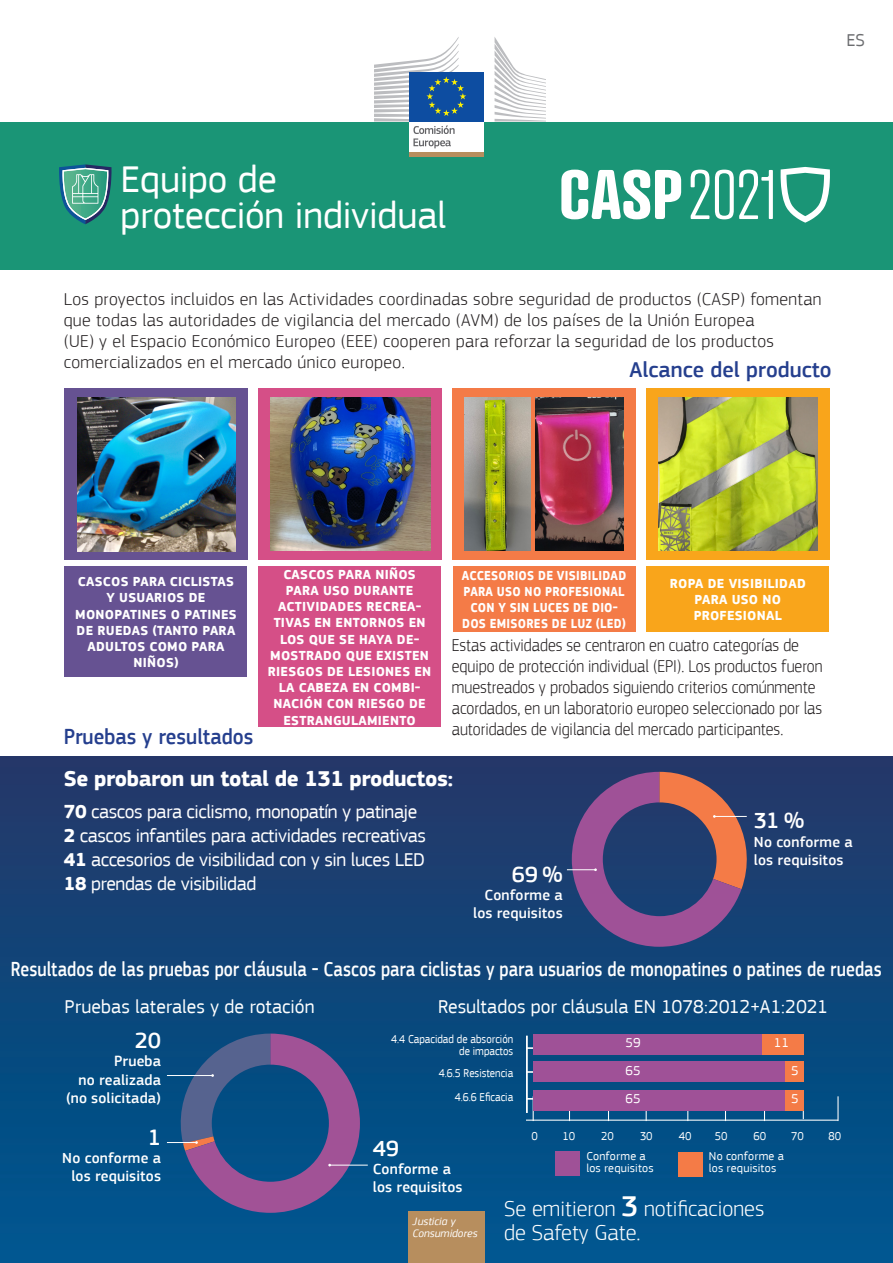
<style>
.page{position:relative;width:893px;height:1263px;background:#fff}
.page>*{position:absolute;margin:0;border:0;box-sizing:border-box;transform-origin:0 0}
.Activity_white{font:39px "EC Square Sans Pro";letter-spacing:-.005em;color:#fff}
.Data_annotation_WHIT{font:500 22.95px "EC Square Sans Pro";letter-spacing:-.005em;color:#fff}
.t1{font:300 22.5px "EC Square Sans Pro";color:#fff}
.t2{font:700 22.5px "EC Square Sans Pro";letter-spacing:-.02em;color:#fff}
.t3{font:500 22.5px "EC Square Sans Pro";color:#253f8e}
.t4{font:500 22.5px "EC Square Sans Pro";color:#253f8e;scale:.93 1}
._15pt_WHITE{font:500 21px "EC Square Sans Pro";letter-spacing:.005em;color:#fff;scale:.83 1}
._15pt_WHITE-2{font:19.5px "EC Square Sans Pro";letter-spacing:-.02em;color:#fff}
._15pt_WHITE-3{font:19.5px "EC Square Sans Pro";color:#fff}
._15pt_WHITE-4{font:19.5px "EC Square Sans Pro";letter-spacing:.005em;color:#fff}
.t5{font:300 18px/21px "EC Square Sans Pro";letter-spacing:.02em;color:#231f20}
.t6{font:300 18px/21px "EC Square Sans Pro";color:#231f20;scale:.9 1}
.Code_Langue{font:18px "EC Square Sans Pro";color:#6c6d70}
.Data_annotation_WHIT-2{font:500 15.3px/18.3px "EC Square Sans Pro";letter-spacing:.01em;color:#fff}
.t7{font:700 13.5px/16.2px "EC Square Sans Pro";letter-spacing:.02em;color:#fff;text-align:center}
.t8{font:700 13.5px/16.2px "EC Square Sans Pro";letter-spacing:.02em;color:#fff;text-align:center;scale:.9 1}
.t9{font:13.5px "EC Square Sans Pro";color:#fff}
._7pt_BLACK{font:12px "EC Square Sans Pro";color:#fff;scale:.9 1}
._7pt_BLACK-2{font:12px "EC Square Sans Pro";color:#fff}
._7pt_BLACK-3{font:12px "EC Square Sans Pro";letter-spacing:.02em;color:#fff}
._7pt_BLACK-4{font:12px "EC Square Sans Pro";color:#fff;scale:.95 1}
.t10{font:italic 11.25px/12px "EC Square Sans Pro";color:#fff}
.s1{font-weight:700}
.s2{font-weight:500;font-size:30px}
</style>
<div class="page">
<img style="left:0;top:756px;width:893px;height:507px">
<svg style="left:567px;top:772px;width:191px;height:175px;background:#5c4b76"></svg>
<div style="left:65px;top:566px;width:182px;height:111px;background:#665292"></div>
<div style="left:258px;top:566px;width:183px;height:161px;background:#d54f87"></div>
<div style="left:453px;top:566px;width:182px;height:65px;background:#f47b47"></div>
<div style="left:647px;top:566px;width:182px;height:65px;background:#f9a51b"></div>
<div style="left:646px;top:389px;width:183px;height:171px;background:#f9a51b"></div>
<img style="left:658px;top:398px;width:160px;height:153px">
<div style="left:258px;top:389px;width:183px;height:171px;background:#d54f87"></div>
<div style="left:65px;top:389px;width:183px;height:171px;background:#665292"></div>
<img style="left:78px;top:398px;width:157px;height:153px">
<img style="left:271px;top:398px;width:159px;height:153px">
<div style="left:453px;top:389px;width:183px;height:171px;background:#f47b47"></div>
<img style="left:465px;top:398px;width:65px;height:152px">
<img style="left:536px;top:398px;width:87px;height:152px">
<hr style="left:526px;top:1036px;width:2px;height:77px;background:#fff">
<svg style="left:527px;top:1096px;width:9px;height:23px"></svg>
<svg style="left:837px;top:1096px;width:1px;height:23px"></svg>
<hr style="left:526px;top:1119px;width:312px;height:2px;background:#fff">
<div style="left:761px;top:1034px;width:43px;height:21px;background:#f47b47"></div>
<div style="left:784px;top:1061px;width:20px;height:21px;background:#f47b47"></div>
<div style="left:784px;top:1090px;width:20px;height:21px;background:#f47b47"></div>
<div style="left:533px;top:1034px;width:228px;height:21px;background:#9f5197"></div>
<div style="left:533px;top:1061px;width:252px;height:21px;background:#9f5197"></div>
<div style="left:533px;top:1090px;width:252px;height:21px;background:#9f5197"></div>
<div style="left:555px;top:1151px;width:24px;height:24px;background:#9f5197"></div>
<div style="left:678px;top:1152px;width:24px;height:24px;background:#f47b47"></div>
<hr style="left:167px;top:1075px;width:46px;height:1px;background:#fff">
<hr style="left:167px;top:1142px;width:30px;height:1px;background:#fff">
<hr style="left:330px;top:1165px;width:38px;height:1px;background:#fff">
<svg style="left:172px;top:1033px;width:188px;height:180px;background:#3d528b"></svg>
<div style="left:0;top:121px;width:893px;height:149px;background:#1a9576"></div>
<svg style="left:780px;top:167px;width:50px;height:56px"></svg>
<svg style="left:561px;top:170px;width:120px;height:49px"></svg>
<svg style="left:691px;top:170px;width:18px;height:49px"></svg>
<svg style="left:715px;top:170px;width:58px;height:49px"></svg>
<svg style="left:59px;top:164px;width:53px;height:60px"></svg>
<div style="left:408px;top:1212px;width:77px;height:51px;background:#b78e5e"></div>
<div style="left:409px;top:120px;width:74px;height:33px;background:#fff"></div>
<hr style="left:409px;top:152px;width:74px;height:4px;background:#b78e5e">
<svg style="left:495px;top:38px;width:51px;height:83px"></svg>
<div style="left:409px;top:72px;width:74px;height:49px;background:#0d4da1"></div>
<svg style="left:374px;top:37px;width:92px;height:111px"></svg>
<p class="Code_Langue" style="left:846px;top:30px;width:20px">ES</p>
<p class="Activity_white" style="left:121px;top:157px;width:158px">Equipo de</p>
<p class="Activity_white" style="left:121px;top:193px;width:327px">protección individual</p>
<p class="t5" style="left:64px;top:288px;width:759px">Los proyectos incluidos en las Actividades coordinadas sobre seguridad de productos (CASP) fomentan que todas las autoridades de vigilancia del mercado (AVM) de los países de la Unión Europea<br>(UE) y el Espacio Económico Europeo (EEE) cooperen para reforzar la seguridad de los productos comercializados en el mercado único europeo.</p>
<p class="t3" style="left:630px;top:357px;width:204px">Alcance del producto</p>
<p class="t7" style="left:75px;top:574px;width:163px">CASCOS PARA CICLISTAS<br>Y USUARIOS DE<br>MONOPATINES O PATINES<br>DE RUEDAS (TANTO PARA<br>ADULTOS COMO PARA<br>NIÑOS)</p>
<p class="t7" style="left:283px;top:567px;width:134px;text-align:left">CASCOS PARA NIÑOS<br>PARA USO DURANTE</p>
<p class="t7" style="left:268px;top:599px;width:165px">ACTIVIDADES RECREA-<br>TIVAS EN ENTORNOS EN<br>LOS QUE SE HAYA DE-<br>MOSTRADO QUE EXISTEN<br>RIESGOS DE LESIONES EN<br>LA CABEZA EN COMBI-<br>NACIÓN CON RIESGO DE<br>ESTRANGULAMIENTO</p>
<p class="t4" style="left:64px;top:723px;width:205px">Pruebas y resultados</p>
<p class="t8" style="left:462px;top:568px;width:184px">ACCESORIOS DE VISIBILIDAD<br>PARA USO NO PROFESIONAL<br>CON Y SIN LUCES DE DIO-<br>DOS EMISORES DE LUZ (LED)</p>
<p class="t7" style="left:670px;top:576px;width:138px">ROPA DE VISIBILIDAD<br>PARA USO NO<br>PROFESIONAL</p>
<p class="t6" style="left:452px;top:635px;width:413px">Estas actividades se centraron en cuatro categorías de equipo de protección individual (EPI). Los productos fueron muestreados y probados siguiendo criterios comúnmente acordados, en un laboratorio europeo seleccionado por las autoridades de vigilancia del mercado participantes.</p>
<p class="t2" style="left:64px;top:765px;width:391px">Se probaron un total de 131 productos:</p>
<p class="_15pt_WHITE-2" style="left:64px;top:800px;width:355px"><span class="s1">70</span> cascos para ciclismo, monopatín y patinaje</p>
<p class="_15pt_WHITE-2" style="left:64px;top:824px;width:364px"><span class="s1">2</span> cascos infantiles para actividades recreativas</p>
<p class="_15pt_WHITE-2" style="left:64px;top:848px;width:363px"><span class="s1">41</span> accesorios de visibilidad con y sin luces LED</p>
<p class="_15pt_WHITE-2" style="left:64px;top:872px;width:194px"><span class="s1">18</span> prendas de visibilidad</p>
<p class="Data_annotation_WHIT" style="left:512px;top:861px;width:53px">69 %</p>
<p class="Data_annotation_WHIT-2" style="left:485px;top:886px;width:80px">Conforme a</p>
<p class="Data_annotation_WHIT-2" style="left:473px;top:904px;width:91px">los requisitos</p>
<p class="Data_annotation_WHIT" style="left:754px;top:807px;width:52px">31 %</p>
<p class="Data_annotation_WHIT-2" style="left:754px;top:833px;width:100px">No conforme a los requisitos</p>
<p class="_15pt_WHITE" style="left:11px;top:957px;width:1051px">Resultados de las pruebas por cláusula - Cascos para ciclistas y para usuarios de monopatines o patines de ruedas</p>
<p class="_15pt_WHITE-4" style="left:65px;top:995px;width:251px">Pruebas laterales y de rotación</p>
<p class="Data_annotation_WHIT" style="left:135px;top:1027px;width:28px">20</p>
<p class="Data_annotation_WHIT-2" style="left:114px;top:1052px;width:49px">Prueba</p>
<p class="Data_annotation_WHIT-2" style="left:78px;top:1071px;width:84px">no realizada</p>
<p class="Data_annotation_WHIT-2" style="left:66px;top:1089px;width:97px">(no solicitada)</p>
<p class="Data_annotation_WHIT" style="left:148px;top:1123px;width:15px">1</p>
<p class="Data_annotation_WHIT-2" style="left:62px;top:1149px;width:100px;text-align:center">No conforme a los requisitos</p>
<p class="_15pt_WHITE-3" style="left:438px;top:995px;width:391px">Resultados por cláusula EN 1078:2012+A1:2021</p>
<p class="_7pt_BLACK" style="left:391px;top:1032px;width:137px">4.4 Capacidad de absorción</p>
<p class="_7pt_BLACK" style="left:459px;top:1044px;width:62px">de impactos</p>
<p class="_7pt_BLACK" style="left:439px;top:1066px;width:84px">4.6.5 Resistencia</p>
<p class="_7pt_BLACK" style="left:455px;top:1090px;width:67px">4.6.6 Eficacia</p>
<p class="_7pt_BLACK-4" style="left:531px;top:1129px;width:8px">0</p>
<p class="_7pt_BLACK-4" style="left:562px;top:1129px;width:15px">10</p>
<p class="_7pt_BLACK-4" style="left:601px;top:1129px;width:15px">20</p>
<p class="_7pt_BLACK-4" style="left:640px;top:1129px;width:15px">30</p>
<p class="_7pt_BLACK-4" style="left:679px;top:1129px;width:15px">40</p>
<p class="_7pt_BLACK-4" style="left:715px;top:1129px;width:15px">50</p>
<p class="_7pt_BLACK-4" style="left:754px;top:1129px;width:15px">60</p>
<p class="_7pt_BLACK-4" style="left:791px;top:1129px;width:15px">70</p>
<p class="_7pt_BLACK-4" style="left:828px;top:1129px;width:15px">80</p>
<p class="t9" style="left:625px;top:1035px;width:17px">59</p>
<p class="t9" style="left:774px;top:1035px;width:17px">11</p>
<p class="t9" style="left:625px;top:1062px;width:17px">65</p>
<p class="t9" style="left:791px;top:1062px;width:9px">5</p>
<p class="t9" style="left:625px;top:1090px;width:17px">65</p>
<p class="t9" style="left:791px;top:1090px;width:9px">5</p>
<p class="Data_annotation_WHIT" style="left:373px;top:1134px;width:28px">49</p>
<p class="Data_annotation_WHIT-2" style="left:373px;top:1160px;width:80px">Conforme a</p>
<p class="Data_annotation_WHIT-2" style="left:373px;top:1178px;width:91px">los requisitos</p>
<p class="_7pt_BLACK-3" style="left:586px;top:1149px;width:61px">Conforme a</p>
<p class="_7pt_BLACK-2" style="left:586px;top:1161px;width:69px">los requisitos</p>
<p class="_7pt_BLACK-3" style="left:709px;top:1149px;width:77px">No conforme a</p>
<p class="_7pt_BLACK-2" style="left:709px;top:1161px;width:69px">los requisitos</p>
<p class="t1" style="left:504px;top:1195px;width:262px">Se emitieron <span class="s2">3</span> notificaciones</p>
<p class="t1" style="left:504px;top:1219px;width:138px">de Safety Gate.</p>
<p class="t10" style="left:412px;top:1215px;width:67px">Justicia y<br>Consumidores</p>
</div>
